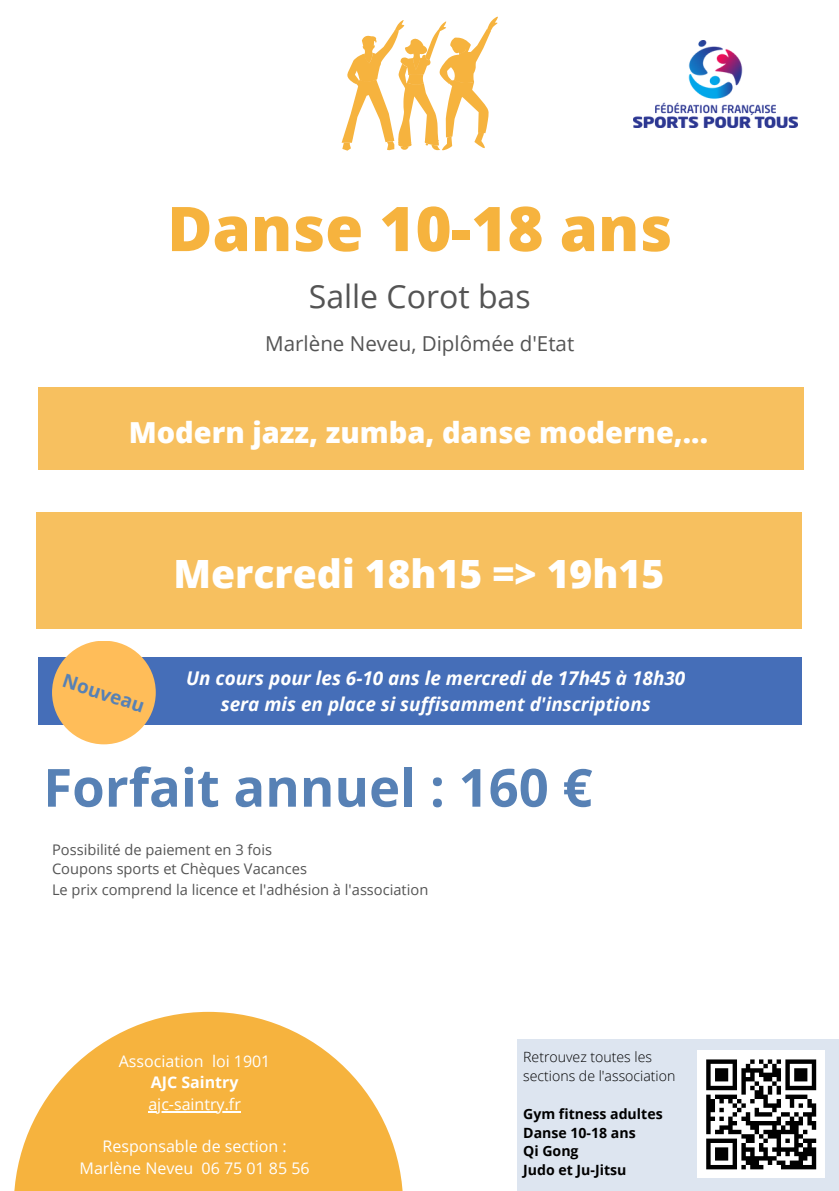
<style>
.page{position:relative;width:839px;height:1191px;background:#fff}
.page>*{position:absolute;margin:0;border:0;box-sizing:border-box;transform-origin:0 0}
.t1{font:800 61.6px "Open Sans";color:#f6b33e}
.t2{font:700 52.6px "Open Sans";color:#5781b5}
.t3{font:800 39px "Open Sans";color:#fff}
.t4{font:32px "Open Sans";color:#545454}
.t5{font:800 29px "Open Sans";color:#fff}
.t6{font:20.6px "Open Sans";color:#545454}
.t7{font:italic 700 19px/25.6px "Open Sans";color:#fff;text-align:center}
.t8{font:700 18.8px "Open Sans";color:#5781b5}
.t9{font:16px/21.4px "Open Sans";color:#fff;text-align:center}
.t10{font:14.6px/19.6px "Open Sans";color:#545454}
.t11{font:700 14.2px "Open Sans";color:#000}
.t12{font:300 14.2px "Open Sans";color:#000}
.s1{font-weight:700}
</style>
<div class="page">
<svg style="left:341px;top:17px;width:156px;height:134px"></svg>
<div style="left:38px;top:657px;width:763px;height:68px;background:#456eb8"></div>
<div style="left:38px;top:388px;width:765px;height:82px;background:#f7c05f"></div>
<div style="left:52px;top:641px;width:104px;height:103px;background:#ffbd59;border-radius:50%"></div>
<div style="left:36px;top:512px;width:765px;height:117px;background:#f7c05f"></div>
<img style="left:633px;top:40px;width:164px;height:87px">
<div style="left:516px;top:1039px;width:322px;height:151px;background:#dde5f0"></div>
<div style="left:697px;top:1051px;width:128px;height:127px;background:#fff"></div>
<svg style="left:706px;top:1059px;width:110px;height:110px"></svg>
<hr style="left:750px;top:1165px;width:13px;height:4px;background:#000">
<hr style="left:781px;top:1165px;width:35px;height:4px;background:#000">
<svg style="left:14px;top:1012px;width:389px;height:179px;fill:#f6b33e"></svg>
<hr style="left:148px;top:1111px;width:93px;height:1px;background:#fff">
<p class="t1" style="left:167px;top:185px;width:506px">Danse 10-18 ans</p>
<h3 class="t4" style="left:309px;top:273px;width:223px">Salle Corot bas</h3>
<h3 class="t6" style="left:265px;top:329px;width:310px">Marlène Neveu, Diplômée d'Etat</h3>
<h1 class="t5" style="left:129px;top:412px;width:580px">Modern jazz, zumba, danse moderne,...</h1>
<h3 class="t3" style="left:173px;top:547px;width:492px">Mercredi 18h15 =&gt; 19h15</h3>
<h4 class="t8" style="left:67px;top:667px;width:87px;rotate:18deg">Nouveau</h4>
<p class="t7" style="left:186px;top:665px;width:500px">Un cours pour les 6-10 ans le mercredi de 17h45 à 18h30 sera mis en place si suffisamment d'inscriptions</p>
<p class="t2" style="left:43px;top:751px;width:550px">Forfait annuel : 160 €</p>
<p class="t10" style="left:52px;top:839px;width:256px">Possibilité de paiement en 3 fois<br>Coupons sports et Chèques Vacances</p>
<p class="t10" style="left:52px;top:880px;width:378px">Le prix comprend la licence et l'adhésion à l'association</p>
<p class="t9" style="left:119px;top:1050px;width:153px">Association loi 1901<br><span class="s1">AJC Saintry</span></p>
<p class="t9" style="left:148px;top:1093px;width:94px">ajc-saintry.fr</p>
<p class="t9" style="left:80px;top:1135px;width:231px">Responsable de section :<br>Marlène Neveu 06 75 01 85 56</p>
<h5 class="t12" style="left:523px;top:1047px;width:130px">Retrouvez toutes les</h5>
<h2 class="t12" style="left:523px;top:1066px;width:154px">sections de l'association</h2>
<h6 class="t11" style="left:523px;top:1104px;width:141px">Gym fitness adultes</h6>
<h6 class="t11" style="left:523px;top:1122px;width:114px">Danse 10-18 ans</h6>
<h6 class="t11" style="left:523px;top:1141px;width:57px">Qi Gong</h6>
<h6 class="t11" style="left:523px;top:1160px;width:105px">Judo et Ju-Jitsu</h6>
</div>
